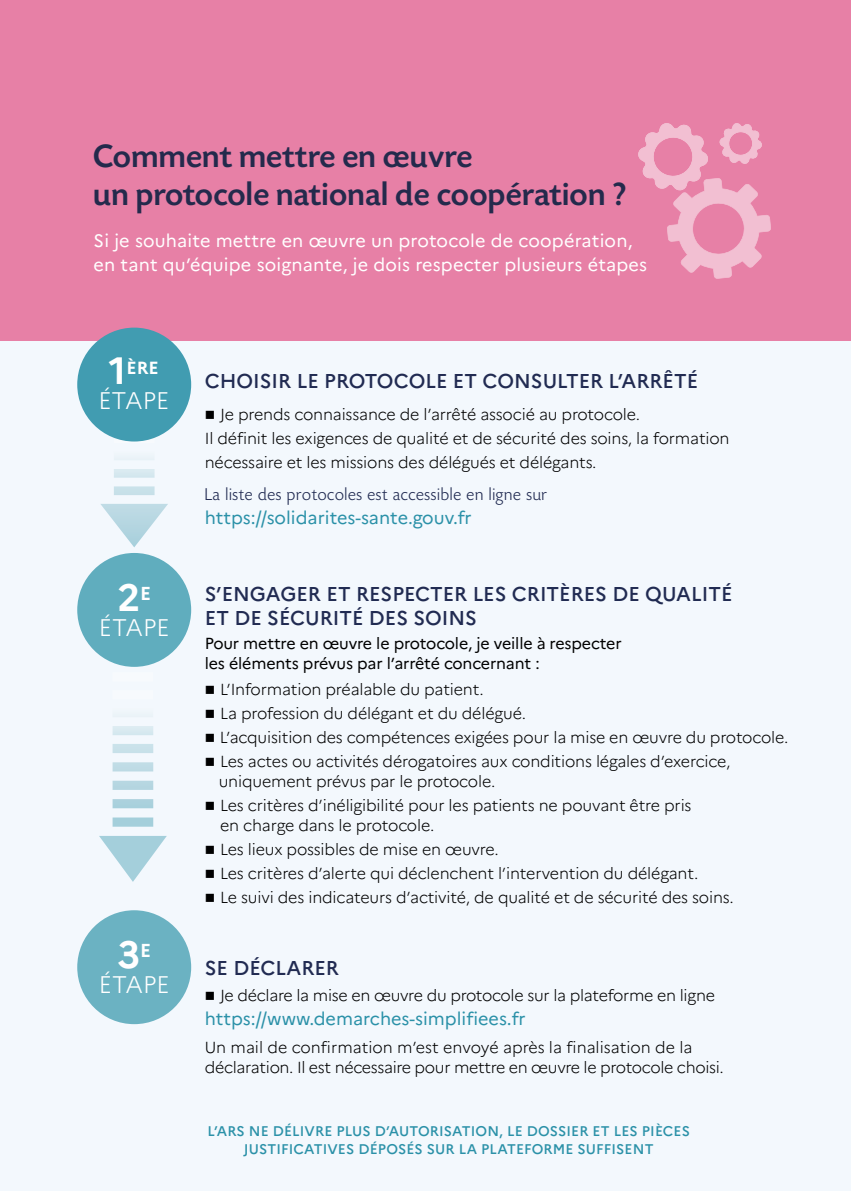
<style>
.page{position:relative;width:851px;height:1191px;background:#fff}
.page>*{position:absolute;margin:0;border:0;box-sizing:border-box;transform-origin:0 0}
.t1{font:700 38px "Marianne";color:#fff}
.t2{font:500 34px/38px "Today SHOP";letter-spacing:.03em;color:#242a4c}
.t3{font:300 24px "Marianne";color:#fff}
.t4{font:500 20px/24px "Marianne";color:#212b52}
.t5{font:18px/24px "Marianne";letter-spacing:.01em;color:#fff}
.t6{font:18px "Marianne";color:#2b91a8}
.t7{font:300 18px "Today Sans HEFOP";letter-spacing:.04em;color:#212b52}
.t8{font:700 17.6px "Marianne";color:#fff}
.t9{font:300 16px/20px "Marianne";letter-spacing:-.01em;color:#000}
.t10{font:16px/20px "Marianne";letter-spacing:-.01em;color:#000}
.t11{font:500 14px/18px "Marianne";letter-spacing:.01em;color:#2b91a8;text-align:center}
.s1{font-size:38px}
</style>
<div class="page">
<div style="left:0;top:317px;width:850px;height:874px;background:#f3f8fd"></div>
<svg style="left:99px;top:726px;width:68px;height:156px"></svg>
<svg style="left:100px;top:430px;width:68px;height:117px"></svg>
<div style="left:0;top:0;width:850px;height:340px;background:#e780a6"></div>
<div style="left:77px;top:327px;width:114px;height:114px;background:#419cb1;border-radius:50%"></div>
<div style="left:77px;top:553px;width:114px;height:114px;background:#60adbe;border-radius:50%"></div>
<div style="left:77px;top:910px;width:114px;height:114px;background:#6bb2c2;border-radius:50%"></div>
<svg style="left:638px;top:123px;width:133px;height:156px"></svg>
<h2 class="t2" style="left:94px;top:138px;width:533px">Comment mettre en œuvre<br>un protocole national de coopération ?</h2>
<p class="t5" style="left:94px;top:228px;width:555px">Si je souhaite mettre en œuvre un protocole de coopération, en tant qu’équipe soignante, je dois respecter plusieurs étapes</p>
<p class="t8" style="left:109px;top:357px;width:51px"><span class="s1">1</span>ÈRE</p>
<h3 class="t3" style="left:98px;top:386px;width:72px">ÉTAPE</h3>
<h1 class="t1" style="left:117px;top:574px;width:35px">2<sup>E</sup></h1>
<h3 class="t3" style="left:99px;top:613px;width:72px">ÉTAPE</h3>
<h1 class="t1" style="left:117px;top:931px;width:35px">3<sup>E</sup></h1>
<h3 class="t3" style="left:99px;top:970px;width:72px">ÉTAPE</h3>
<p class="t4" style="left:205px;top:369px;width:495px">CHOISIR LE PROTOCOLE ET CONSULTER L’ARRÊTÉ</p>
<p class="t9" style="left:205px;top:402px;width:526px;line-height:24px">■ Je prends connaissance de l’arrêté associé au protocole.<br>Il définit les exigences de qualité et de sécurité des soins, la formation nécessaire et les missions des délégués et délégants.</p>
<p class="t7" style="left:205px;top:485px;width:344px">La liste des protocoles est accessible en ligne sur</p>
<p class="t6" style="left:205px;top:506px;width:268px">https://solidarites-sante.gouv.fr</p>
<p class="t4" style="left:205px;top:581px;width:529px">S’ENGAGER ET RESPECTER LES CRITÈRES DE QUALITÉ<br>ET DE SÉCURITÉ DES SOINS</p>
<p class="t10" style="left:205px;top:633px;width:418px">Pour mettre en œuvre le protocole, je veille à respecter les éléments prévus par l’arrêté concernant :</p>
<p class="t9" style="left:205px;top:679px;width:280px">■ L’Information préalable du patient.</p>
<p class="t9" style="left:205px;top:703px;width:323px">■ La profession du délégant et du délégué.</p>
<p class="t9" style="left:205px;top:727px;width:585px">■ L’acquisition des compétences exigées pour la mise en œuvre du protocole.</p>
<p class="t9" style="left:219px;top:751px;width:513px;text-indent:-14px">■ Les actes ou activités dérogatoires aux conditions légales d’exercice, uniquement prévus par le protocole.</p>
<p class="t9" style="left:220px;top:795px;width:473px;text-indent:-15px">■ Les critères d’inéligibilité pour les patients ne pouvant être pris en charge dans le protocole.</p>
<p class="t9" style="left:205px;top:839px;width:295px">■ Les lieux possibles de mise en œuvre.</p>
<p class="t9" style="left:205px;top:863px;width:495px">■ Les critères d’alerte qui déclenchent l’intervention du délégant.</p>
<p class="t9" style="left:205px;top:887px;width:530px">■ Le suivi des indicateurs d’activité, de qualité et de sécurité des soins.</p>
<p class="t4" style="left:205px;top:955px;width:136px">SE DÉCLARER</p>
<p class="t9" style="left:205px;top:985px;width:511px">■ Je déclare la mise en œuvre du protocole sur la plateforme en ligne</p>
<p class="t6" style="left:205px;top:1007px;width:322px">https://www.demarches-simplifiees.fr</p>
<p class="t9" style="left:205px;top:1037px;width:520px">Un mail de confirmation m’est envoyé après la finalisation de la déclaration. Il est nécessaire pour mettre en œuvre le protocole choisi.</p>
<p class="t11" style="left:207px;top:1121px;width:484px">L’ARS NE DÉLIVRE PLUS D’AUTORISATION, LE DOSSIER ET LES PIÈCES<br>JUSTIFICATIVES DÉPOSÉS SUR LA PLATEFORME SUFFISENT</p>
</div>
